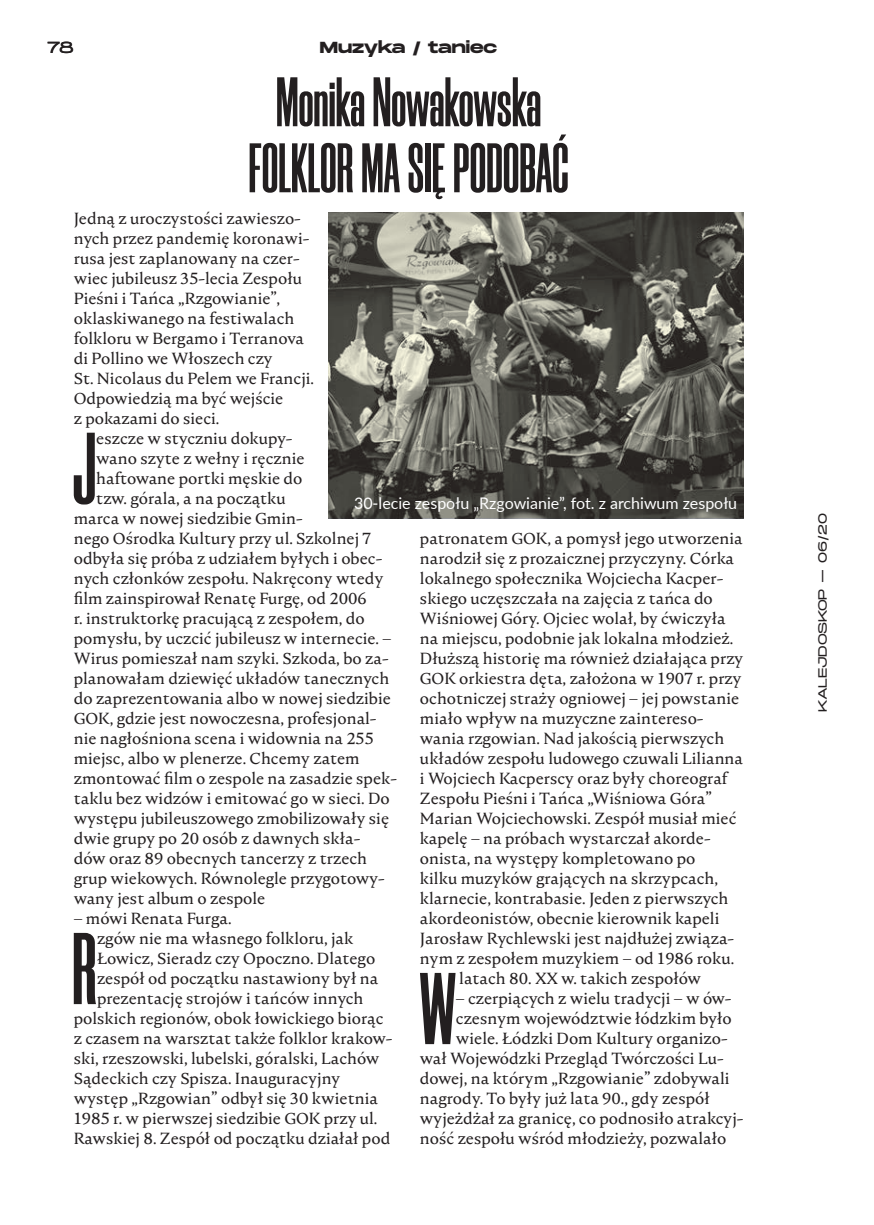
<style>
.page{position:relative;width:874px;height:1225px;background:#fff}
.page>*{position:absolute;margin:0;border:0;box-sizing:border-box;transform-origin:0 0}
.t1{font:700 101.8px "Morganite";color:#231f20}
.t2{font:700 70px/66px "Morganite";color:#231f20;text-align:center}
.t3{font:16px/20px "Nocturne Serif";color:#231f20}
.t4{font:16px "Lato";color:#fff}
.t5{font:700 16px "Monument Extended";letter-spacing:-.005em;color:#231f20}
.t6{font:200 16px "Monument Extended";color:#231f20}
.t7{font:200 12px "Monument Extended";letter-spacing:-.025em;color:#231f20}
</style>
<div class="page">
<svg style="left:328px;top:213px;width:415px;height:305px;background:#5f5e56"></svg>
<p class="t6" style="left:48px;top:35px;width:28px">78</p>
<p class="t5" style="left:320px;top:35px;width:179px">Muzyka / taniec</p>
<h2 class="t2" style="left:248px;top:70px;width:321px">Monika Nowakowska<br>FOLKLOR MA SIĘ PODOBAĆ</h2>
<p class="t3" style="left:74px;top:208px;width:242px">Jedną z uroczystości zawieszo&shy;nych przez pandemię koronawi&shy;rusa jest zaplanowany na czer&shy;wiec jubileusz 35-lecia Zespołu<br>Pieśni i Tańca „Rzgowianie”, oklaskiwanego na festiwalach folkloru w Bergamo i Terranova di Pollino we Włoszech czy<br>St. Nicolaus du Pelem we Francji.<br>Odpowiedzią ma być wejście<br>z pokazami do sieci.</p>
<h1 class="t1" style="left:72px;top:416px;width:26px">J</h1>
<p class="t3" style="left:96px;top:428px;width:197px">eszcze w styczniu dokupy-</p>
<p class="t3" style="left:96px;top:448px;width:209px">wano szyte z wełny i ręcznie</p>
<p class="t3" style="left:96px;top:468px;width:207px">haftowane portki męskie do</p>
<p class="t3" style="left:96px;top:488px;width:191px">tzw. górala, a na początku</p>
<p class="t3" style="left:74px;top:508px;width:230px">marca w nowej siedzibie Gmin-</p>
<p class="t3" style="left:74px;top:528px;width:299px">nego Ośrodka Kultury przy ul. Szkolnej 7</p>
<p class="t3" style="left:74px;top:548px;width:310px">odbyła się próba z udziałem byłych i obec-</p>
<p class="t3" style="left:74px;top:568px;width:311px">nych członków zespołu. Nakręcony wtedy</p>
<p class="t3" style="left:74px;top:588px;width:294px">film zainspirował Renatę Furgę, od 2006</p>
<p class="t3" style="left:74px;top:608px;width:292px">r. instruktorkę pracującą z zespołem, do</p>
<p class="t3" style="left:74px;top:628px;width:319px">pomysłu, by uczcić jubileusz w internecie. –</p>
<p class="t3" style="left:74px;top:648px;width:316px">Wirus pomieszał nam szyki. Szkoda, bo za-</p>
<p class="t3" style="left:74px;top:668px;width:317px">planowałam dziewięć układów tanecznych</p>
<p class="t3" style="left:74px;top:688px;width:318px">do zaprezentowania albo w nowej siedzibie</p>
<p class="t3" style="left:74px;top:708px;width:304px">GOK, gdzie jest nowoczesna, profesjonal-</p>
<p class="t3" style="left:74px;top:728px;width:301px">nie nagłośniona scena i widownia na 255</p>
<p class="t3" style="left:74px;top:748px;width:287px">miejsc, albo w plenerze. Chcemy zatem</p>
<p class="t3" style="left:74px;top:768px;width:324px">zmontować film o zespole na zasadzie spek-</p>
<p class="t3" style="left:74px;top:788px;width:317px">taklu bez widzów i emitować go w sieci. Do</p>
<p class="t3" style="left:74px;top:808px;width:317px">występu jubileuszowego zmobilizowały się</p>
<p class="t3" style="left:74px;top:828px;width:288px">dwie grupy po 20 osób z dawnych skła-</p>
<p class="t3" style="left:74px;top:848px;width:295px">dów oraz 89 obecnych tancerzy z trzech</p>
<p class="t3" style="left:74px;top:868px;width:312px">grup wiekowych. Równolegle przygotowy-</p>
<p class="t3" style="left:74px;top:888px;width:193px">wany jest album o zespole</p>
<p class="t3" style="left:74px;top:908px;width:159px">– mówi Renata Furga.</p>
<h1 class="t1" style="left:72px;top:916px;width:26px">R</h1>
<p class="t3" style="left:97px;top:928px;width:258px">zgów nie ma własnego folkloru, jak</p>
<p class="t4" style="left:354px;top:492px;width:384px">30-lecie zespołu „Rzgowianie”, fot. z archiwum zespołu</p>
<p class="t3" style="left:420px;top:528px;width:325px">patronatem GOK, a pomysł jego utworzenia narodził się z prozaicznej przyczyny. Córka lokalnego społecznika Wojciecha Kacper&shy;skiego uczęszczała na zajęcia z tańca do Wiśniowej Góry. Ojciec wolał, by ćwiczyła na miejscu, podobnie jak lokalna młodzież.<br>Dłuższą historię ma również działająca przy GOK orkiestra dęta, założona w 1907 r. przy ochotniczej straży ogniowej – jej powstanie miało wpływ na muzyczne zaintereso&shy;wania rzgowian. Nad jakością pierwszych układów zespołu ludowego czuwali Lilianna i Wojciech Kacperscy oraz były choreograf Zespołu Pieśni i Tańca „Wiśniowa Góra” Marian Wojciechowski. Zespół musiał mieć kapelę – na próbach wystarczał akorde&shy;onista, na występy kompletowano po<br>kilku muzyków grających na skrzypcach, klarnecie, kontrabasie. Jeden z pierwszych akordeonistów, obecnie kierownik kapeli Jarosław Rychlewski jest najdłużej związa&shy;nym z zespołem muzykiem – od 1986 roku.</p>
<h1 class="t1" style="left:419px;top:956px;width:38px">W</h1>
<p class="t3" style="left:459px;top:968px;width:243px">latach 80. XX w. takich zespołów</p>
<p class="t3" style="left:97px;top:948px;width:279px">Łowicz, Sieradz czy Opoczno. Dlatego</p>
<p class="t3" style="left:97px;top:968px;width:283px">zespół od początku nastawiony był na</p>
<p class="t3" style="left:97px;top:988px;width:268px">prezentację strojów i tańców innych</p>
<p class="t3" style="left:74px;top:1008px;width:311px">polskich regionów, obok łowickiego biorąc</p>
<p class="t3" style="left:74px;top:1028px;width:320px">z czasem na warsztat także folklor krakow-</p>
<p class="t3" style="left:74px;top:1048px;width:307px">ski, rzeszowski, lubelski, góralski, Lachów</p>
<p class="t3" style="left:74px;top:1068px;width:268px">Sądeckich czy Spisza. Inauguracyjny</p>
<p class="t3" style="left:74px;top:1088px;width:305px">występ „Rzgowian” odbył się 30 kwietnia</p>
<p class="t3" style="left:74px;top:1108px;width:305px">1985 r. w pierwszej siedzibie GOK przy ul.</p>
<p class="t3" style="left:74px;top:1128px;width:318px">Rawskiej 8. Zespół od początku działał pod</p>
<p class="t3" style="left:455px;top:988px;width:277px">– czerpiących z wielu tradycji – w ów-</p>
<p class="t3" style="left:455px;top:1008px;width:277px">czesnym województwie łódzkim było</p>
<p class="t3" style="left:455px;top:1028px;width:273px">wiele. Łódzki Dom Kultury organizo-</p>
<p class="t3" style="left:420px;top:1048px;width:305px">wał Wojewódzki Przegląd Twórczości Lu-</p>
<p class="t3" style="left:420px;top:1068px;width:311px">dowej, na którym „Rzgowianie” zdobywali</p>
<p class="t3" style="left:420px;top:1088px;width:291px">nagrody. To były już lata 90., gdy zespół</p>
<p class="t3" style="left:420px;top:1108px;width:325px">wyjeżdżał za granicę, co podnosiło atrakcyj-</p>
<p class="t3" style="left:420px;top:1128px;width:308px">ność zespołu wśród młodzieży, pozwalało</p>
<p class="t7" style="left:813px;top:711px;width:200px;rotate:-90deg">KALEJDOSKOP – 06/20</p>
</div>
